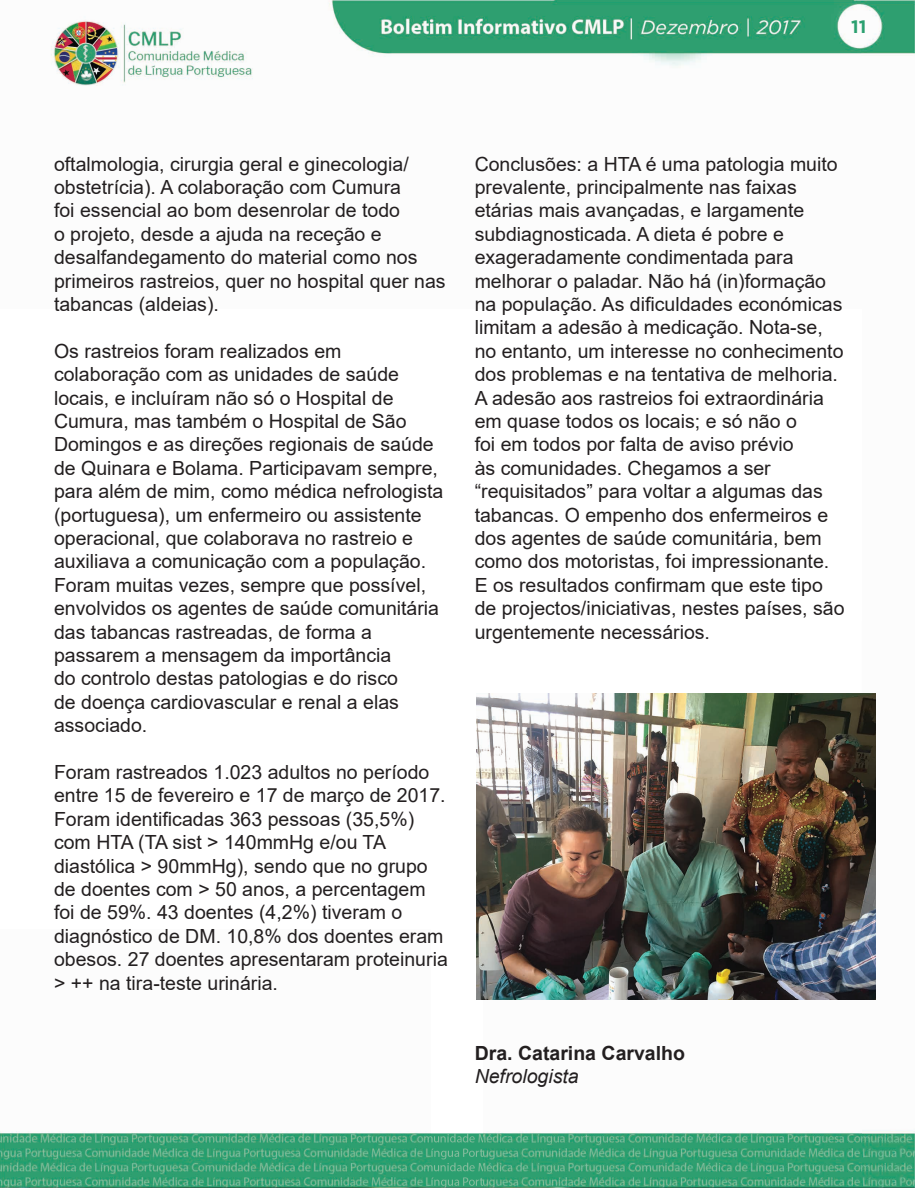
<style>
.page{position:relative;width:915px;height:1188px;background:#fff}
.page>*{position:absolute;margin:0;border:0;box-sizing:border-box;transform-origin:0 0}
.t1{font:19.5px/23.4px "Arial";color:#231f20}
.t2{font:700 19.5px "Arial";color:#231f20}
.t3{font:italic 19.5px "Arial";color:#231f20}
.t4{font:700 18px "Gotham";color:#2ba070}
</style>
<div class="page">
<img style="left:51px;top:0;width:809px;height:86px">
<img style="left:860px;top:0;width:54px;height:1188px">
<img style="left:0;top:1131px;width:430px;height:57px">
<img style="left:430px;top:1133px;width:53px;height:55px">
<img style="left:483px;top:1000px;width:378px;height:188px">
<img style="left:476px;top:693px;width:399px;height:307px">
<p class="t4" style="left:851px;top:16px;width:17px">11</p>
<p class="t1" style="left:54px;top:152px;width:393px">oftalmologia, cirurgia geral e ginecologia/ obstetrícia). A colaboração com Cumura<br>foi essencial ao bom desenrolar de todo<br>o projeto, desde a ajuda na receção e desalfandegamento do material como nos primeiros rastreios, quer no hospital quer nas tabancas (aldeias).</p>
<p class="t1" style="left:54px;top:339px;width:391px">Os rastreios foram realizados em colaboração com as unidades de saúde locais, e incluíram não só o Hospital de Cumura, mas também o Hospital de São Domingos e as direções regionais de saúde de Quinara e Bolama. Participavam sempre, para além de mim, como médica nefrologista (portuguesa), um enfermeiro ou assistente operacional, que colaborava no rastreio e auxiliava a comunicação com a população.<br>Foram muitas vezes, sempre que possível, envolvidos os agentes de saúde comunitária das tabancas rastreadas, de forma a passarem a mensagem da importância<br>do controlo destas patologias e do risco<br>de doença cardiovascular e renal a elas associado.</p>
<p class="t1" style="left:54px;top:760px;width:395px">Foram rastreados 1.023 adultos no período entre 15 de fevereiro e 17 de março de 2017.<br>Foram identificadas 363 pessoas (35,5%) com HTA (TA sist &gt; 140mmHg e/ou TA diastólica &gt; 90mmHg), sendo que no grupo de doentes com &gt; 50 anos, a percentagem foi de 59%. 43 doentes (4,2%) tiveram o diagnóstico de DM. 10,8% dos doentes eram obesos. 27 doentes apresentaram proteinuria &gt; ++ na tira-teste urinária.</p>
<p class="t1" style="left:474px;top:152px;width:371px">Conclusões: a HTA é uma patologia muito prevalente, principalmente nas faixas etárias mais avançadas, e largamente subdiagnosticada. A dieta é pobre e exageradamente condimentada para melhorar o paladar. Não há (in)formação na população. As dificuldades económicas limitam a adesão à medicação. Nota-se, no entanto, um interesse no conhecimento dos problemas e na tentativa de melhoria.<br>A adesão aos rastreios foi extraordinária em quase todos os locais; e só não o<br>foi em todos por falta de aviso prévio<br>às comunidades. Chegamos a ser “requisitados” para voltar a algumas das tabancas. O empenho dos enfermeiros e dos agentes de saúde comunitária, bem como dos motoristas, foi impressionante.<br>E os resultados confirmam que este tipo de projectos/iniciativas, nestes países, são urgentemente necessários.</p>
<p class="t2" style="left:474px;top:1039px;width:212px">Dra. Catarina Carvalho</p>
<p class="t3" style="left:474px;top:1064px;width:106px">Nefrologista</p>
</div>
